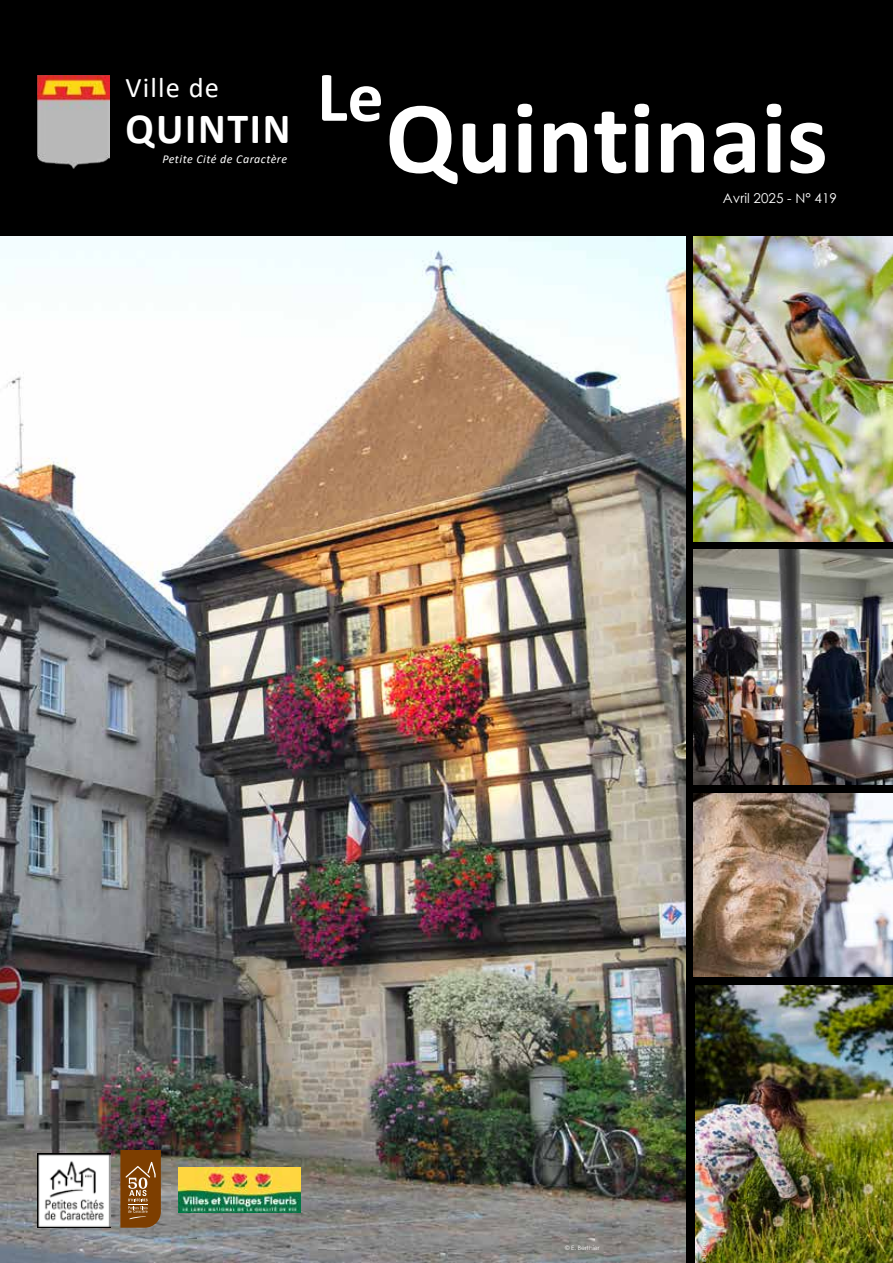
<style>
.page{position:relative;width:893px;height:1263px;background:#000}
.page>*{position:absolute;margin:0;border:0;box-sizing:border-box;transform-origin:0 0}
.t1{font:700 103.5px "Calibri";color:#fff}
.t2{font:700 72px "Calibri";color:#fff}
.t3{font:700 43.2px "Calibri";letter-spacing:.04em;color:#fff}
.t4{font:28.5px "Calibri";letter-spacing:.04em;color:#fff}
.t5{font:13.5px "Century Gothic";color:#fff}
.t6{font:italic 12px "Calibri";letter-spacing:.04em;color:#fff}
.t7{font:6px "Century Gothic";color:#fff}
</style>
<div class="page">
<img style="left:37px;top:76px;width:73px;height:92px">
<img style="left:0;top:236px;width:686px;height:1027px">
<img style="left:693px;top:236px;width:200px;height:305px">
<img style="left:693px;top:550px;width:200px;height:235px">
<img style="left:693px;top:793px;width:200px;height:184px">
<img style="left:695px;top:986px;width:198px;height:277px">
<img style="left:178px;top:1167px;width:122px;height:45px">
<img style="left:37px;top:1154px;width:74px;height:73px">
<svg style="left:120px;top:1151px;width:41px;height:77px;background:#8a531e"></svg>
<h3 class="t4" style="left:126px;top:68px;width:95px">Ville de</h3>
<h3 class="t3" style="left:126px;top:98px;width:166px">QUINTIN</h3>
<h3 class="t6" style="left:162px;top:151px;width:126px">Petite Cité de Caractère</h3>
<h2 class="t2" style="left:317px;top:46px;width:68px">Le</h2>
<h1 class="t1" style="left:386px;top:65px;width:444px">Quintinais</h1>
<h3 class="t5" style="left:723px;top:189px;width:116px">Avril 2025 - N° 419</h3>
<p class="t7" style="left:565px;top:1244px;width:36px">© E. Berthier</p>
<p class="t7" style="left:700px;top:1262px;width:36px;rotate:-90deg">© E. Berthier</p>
</div>
